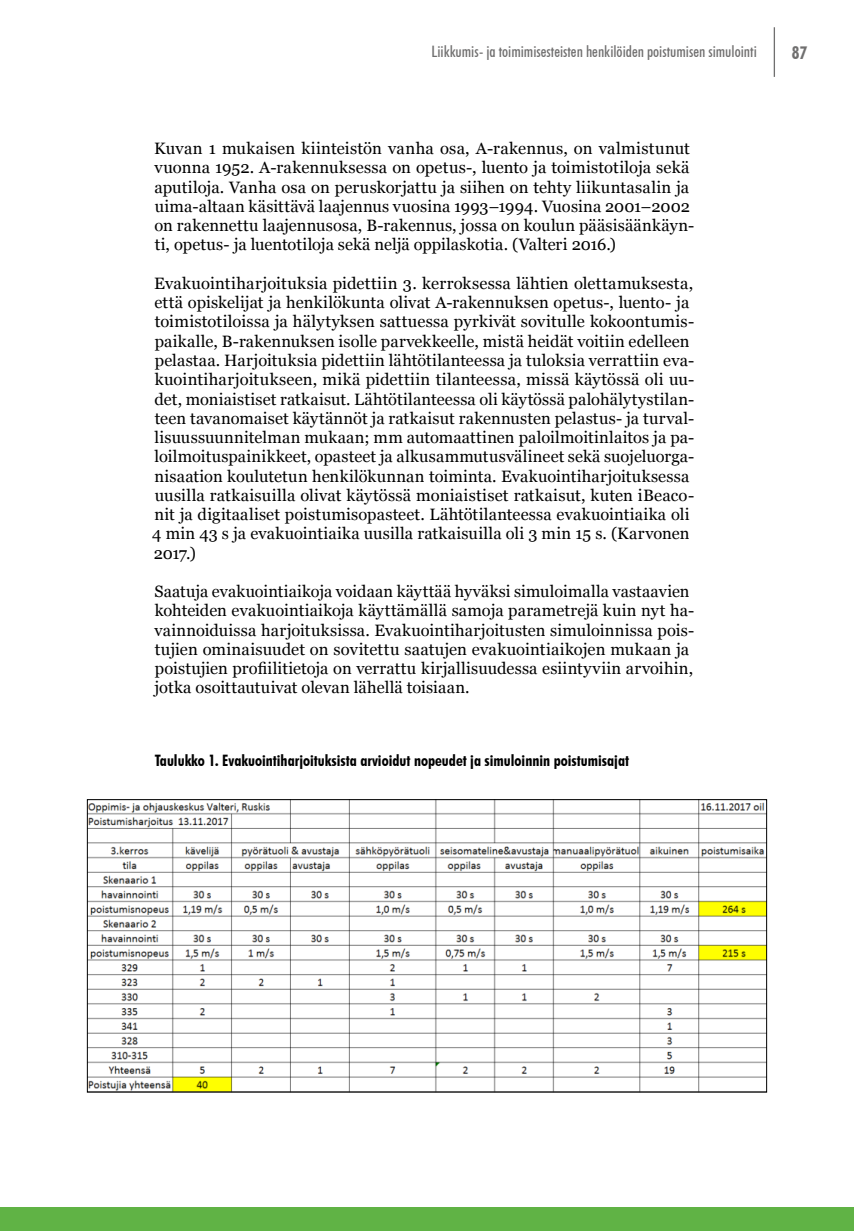
<style>
.page{position:relative;width:854px;height:1231px;background:#fff}
.page>*{position:absolute;margin:0;border:0;box-sizing:border-box;transform-origin:0 0}
.t1{font:700 condensed 17.5px "Futura BT";color:#706f6f}
.t2{font:16.45px/19.2px "Georgia";letter-spacing:.01em;color:#000}
.t3{font:700 condensed 15.75px "Futura BT";color:#000}
.t4{font:500 condensed 15.75px "Futura BT";color:#706f6f}
</style>
<div class="page">
<hr style="left:773px;top:27px;width:1px;height:50px;background:#706f6f">
<div style="left:0;top:1207px;width:853px;height:23px;background:#60b345"></div>
<img style="left:89px;top:801px;width:675px;height:289px">
<p class="t4" style="left:431px;top:42px;width:327px">Liikkumis- ja toimimisesteisten henkilöiden poistumisen simulointi</p>
<p class="t1" style="left:791px;top:42px;width:17px">87</p>
<p class="t2" style="left:154px;top:138px;width:541px">Kuvan 1 mukaisen kiinteistön vanha osa, A-rakennus, on valmistunut vuonna 1952. A-rakennuksessa on opetus-, luento ja toimistotiloja sekä aputiloja. Vanha osa on peruskorjattu ja siihen on tehty liikuntasalin ja uima-altaan käsittävä laajennus vuosina 1993–1994. Vuosina 2001–2002 on rakennettu laajennusosa, B-rakennus, jossa on koulun pääsisäänkäyn&shy;ti, opetus- ja luentotiloja sekä neljä oppilaskotia. (Valteri 2016.)</p>
<p class="t2" style="left:152px;top:273px;width:543px">Evakuointiharjoituksia pidettiin 3. kerroksessa lähtien olettamuksesta, että opiskelijat ja henkilökunta olivat A-rakennuksen opetus-, luento- ja toimistotiloissa ja hälytyksen sattuessa pyrkivät sovitulle kokoontumis&shy;paikalle, B-rakennuksen isolle parvekkeelle, mistä heidät voitiin edelleen pelastaa. Harjoituksia pidettiin lähtötilanteessa ja tuloksia verrattiin eva&shy;kuointiharjoitukseen, mikä pidettiin tilanteessa, missä käytössä oli uu&shy;det, moniaistiset ratkaisut. Lähtötilanteessa oli käytössä palohälytystilan&shy;teen tavanomaiset käytännöt ja ratkaisut rakennusten pelastus- ja turval&shy;lisuussuunnitelman mukaan; mm automaattinen paloilmoitinlaitos ja pa&shy;loilmoituspainikkeet, opasteet ja alkusammutusvälineet sekä suojeluorga&shy;nisaation koulutetun henkilökunnan toiminta. Evakuointiharjoituksessa uusilla ratkaisuilla olivat käytössä moniaistiset ratkaisut, kuten iBeaco&shy;nit ja digitaaliset poistumisopasteet. Lähtötilanteessa evakuointiaika oli 4 min 43 s ja evakuointiaika uusilla ratkaisuilla oli 3 min 15 s. (Karvonen 2017.)</p>
<p class="t2" style="left:154px;top:581px;width:541px">Saatuja evakuointiaikoja voidaan käyttää hyväksi simuloimalla vastaavien kohteiden evakuointiaikoja käyttämällä samoja parametrejä kuin nyt ha&shy;vainnoiduissa harjoituksissa. Evakuointiharjoitusten simuloinnissa pois&shy;tujien ominaisuudet on sovitettu saatujen evakuointiaikojen mukaan ja poistujien profiilitietoja on verrattu kirjallisuudessa esiintyviin arvoihin, jotka osoittautuivat olevan lähellä toisiaan.</p>
<p class="t3" style="left:155px;top:751px;width:475px">Taulukko 1. Evakuointiharjoituksista arvioidut nopeudet ja simuloinnin poistumisajat</p>
</div>
